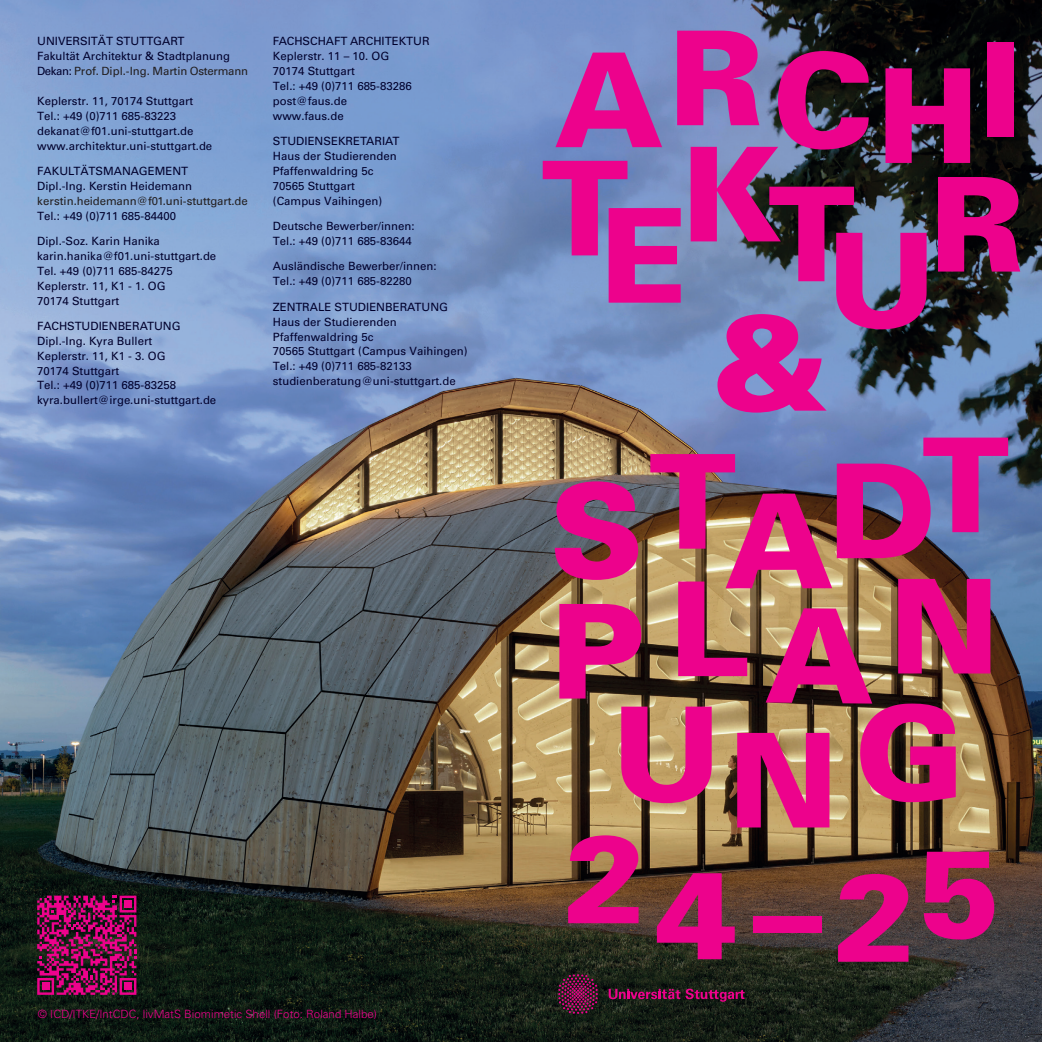
<style>
.page{position:relative;width:1042px;height:1042px;background:#fff}
.page>*{position:absolute;margin:0;border:0;box-sizing:border-box;transform-origin:0 0}
.t1{font:11.38px/14.9px "Univers";color:#00002c}
.t2{font:11.38px "Universfor Uni S55 Rm";color:#231f20}
.t3{font:300 11.38px "Univers";color:#ed028c}
.s1{font-family:"Univers";color:#00002c}
</style>
<div class="page">
<img style="left:0;top:0;width:1042px;height:1042px">
<svg style="left:37px;top:895px;width:99px;height:100px;background:#7e104f"></svg>
<svg style="left:558px;top:974px;width:40px;height:40px;background:#571839"></svg>
<svg style="left:609px;top:988px;width:135px;height:13px;background:#5e143d"></svg>
<svg style="left:543px;top:31px;width:477px;height:382px;background:#87488a"></svg>
<svg style="left:555px;top:437px;width:453px;height:390px;background:#ab506e"></svg>
<svg style="left:568px;top:835px;width:70px;height:88px;background:#b92167"></svg>
<svg style="left:657px;top:873px;width:78px;height:86px;background:#a81a60"></svg>
<svg style="left:838px;top:874px;width:70px;height:87px;background:#ae1b6a"></svg>
<svg style="left:924px;top:852px;width:70px;height:87px;background:#bb166f"></svg>
<div style="left:753px;top:917px;width:68px;height:16px;background:#ed028c"></div>
<p class="t1" style="left:37px;top:34px;width:194px">UNIVERSITÄT STUTTGART<br>Fakultät Architektur &amp; Stadtplanung</p>
<p class="t2" style="left:37px;top:63px;width:212px"><span class="s1">Dekan:</span> Prof. Dipl.-Ing. Martin Ostermann</p>
<p class="t1" style="left:37px;top:94px;width:177px">Keplerstr. 11, 70174 Stuttgart<br>Tel.: +49 (0)711 685-83223 dekanat@f01.uni-stuttgart.de www.architektur.uni-stuttgart.de</p>
<p class="t1" style="left:37px;top:164px;width:156px">FAKULTÄTSMANAGEMENT<br>Dipl.-Ing. Kerstin Heidemann</p>
<p class="t2" style="left:37px;top:193px;width:212px">kerstin.heidemann@f01.uni-stuttgart.de</p>
<p class="t1" style="left:37px;top:208px;width:140px">Tel.: +49 (0)711 685-84400</p>
<p class="t1" style="left:37px;top:234px;width:181px">Dipl.-Soz. Karin Hanika karin.hanika@f01.uni-stuttgart.de<br>Tel. +49 (0)711 685-84275<br>Keplerstr. 11, K1 - 1. OG<br>70174 Stuttgart</p>
<p class="t1" style="left:37px;top:318px;width:181px">FACHSTUDIENBERATUNG<br>Dipl.-Ing. Kyra Bullert<br>Keplerstr. 11, K1 - 3. OG<br>70174 Stuttgart<br>Tel.: +49 (0)711 685-83258 kyra.bullert@irge.uni-stuttgart.de</p>
<p class="t1" style="left:273px;top:34px;width:158px">FACHSCHAFT ARCHITEKTUR<br>Keplerstr. 11 – 10. OG<br>70174 Stuttgart<br>Tel.: +49 (0)711 685-83286 post@faus.de<br>www.faus.de</p>
<p class="t1" style="left:273px;top:134px;width:128px">STUDIENSEKRETARIAT<br>Haus der Studierenden<br>Pfaffenwaldring 5c<br>70565 Stuttgart (Campus Vaihingen)</p>
<p class="t1" style="left:273px;top:219px;width:143px">Deutsche Bewerber/innen:<br>Tel.: +49 (0)711 685-83644</p>
<p class="t1" style="left:273px;top:259px;width:165px">Ausländische Bewerber/innen:<br>Tel.: +49 (0)711 685-82280</p>
<p class="t1" style="left:273px;top:299px;width:196px">ZENTRALE STUDIENBERATUNG<br>Haus der Studierenden<br>Pfaffenwaldring 5c<br>70565 Stuttgart (Campus Vaihingen)<br>Tel.: +49 (0)711 685-82133 studienberatung@uni-stuttgart.de</p>
<p class="t3" style="left:38px;top:1007px;width:341px">© ICD/ITKE/IntCDC, livMatS Biomimetic Shell (Foto: Roland Halbe)</p>
</div>
